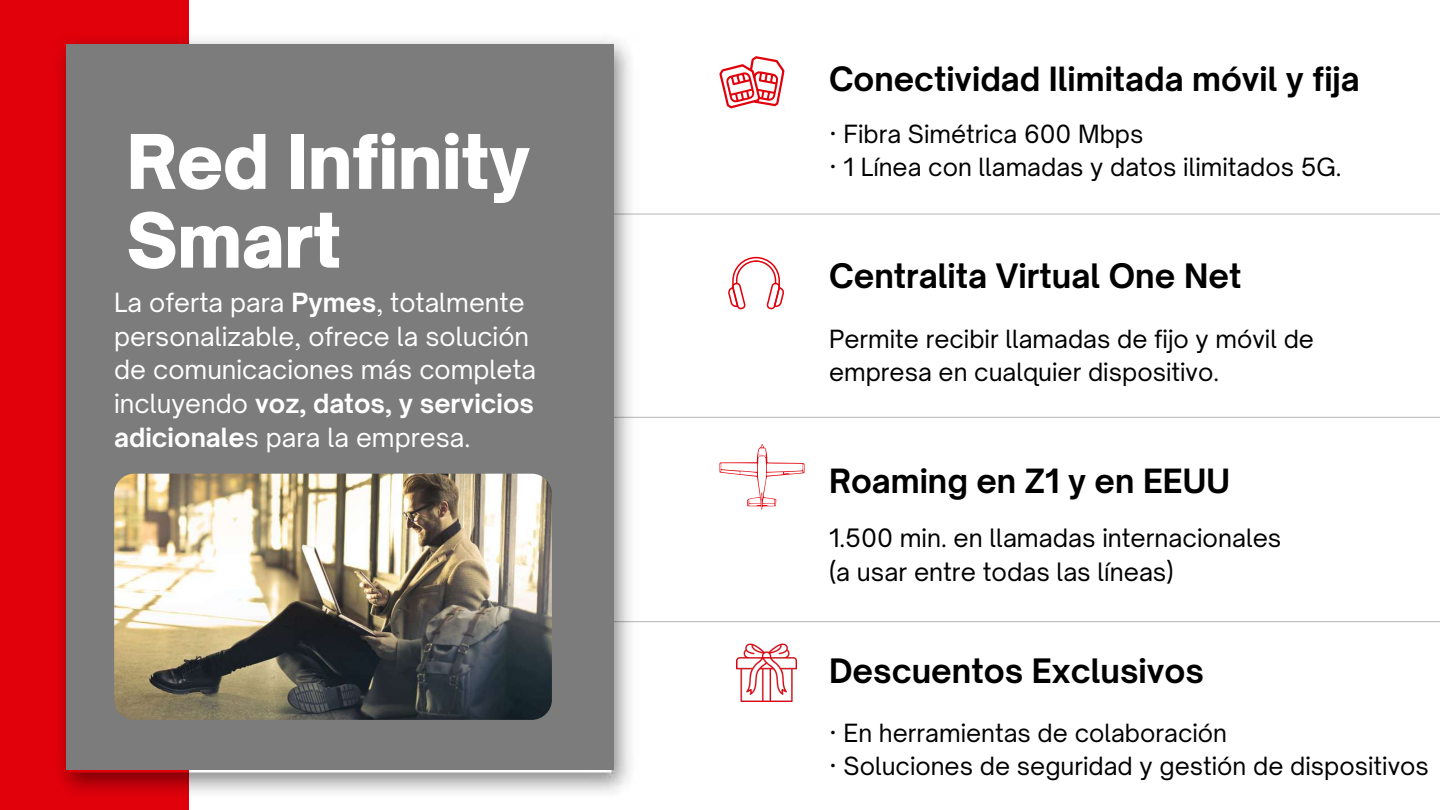
<style>
.page{position:relative;width:1440px;height:810px;background:#fff}
.page>*{position:absolute;margin:0;border:0;box-sizing:border-box;transform-origin:0 0}
.t1{font:900 72px/78.8px "Open Sauce One";letter-spacing:-.01em;color:#fff}
.t2{font:700 32.2px "Open Sauce One";color:#000}
.t3{font:700 32px "Open Sauce One";color:#000}
.t4{font:25.3px/33.8px "Open Sauce One";color:#fff}
.t5{font:24.2px/33.8px "Open Sauce One";color:#000}
.t6{font:24px/33px "Open Sauce One";color:#000}
.s1{font-weight:700}
</style>
<div class="page">
<div style="left:0;top:0;width:188px;height:810px;background:#e1010b"></div>
<hr style="left:219px;top:214px;width:1221px;height:1px;background:#000">
<hr style="left:219px;top:417px;width:1221px;height:1px;background:#000">
<hr style="left:219px;top:621px;width:1221px;height:1px;background:#000">
<img style="left:59px;top:33px;width:580px;height:766px">
<div style="left:66px;top:45px;width:547px;height:725px;background:#7c7c7d"></div>
<svg style="left:719px;top:444px;width:86px;height:66px"></svg>
<svg style="left:719px;top:56px;width:66px;height:55px"></svg>
<svg style="left:728px;top:257px;width:56px;height:52px"></svg>
<img style="left:736px;top:643px;width:61px;height:59px">
<img style="left:114px;top:474px;width:438px;height:246px;border-radius:20px">
<h1 class="t1" style="left:126px;top:122px;width:405px">Red Infinity<br>Smart</h1>
<p class="t4" style="left:114px;top:285px;width:424px">La oferta para <span class="s1">Pymes</span>, totalmente personalizable, ofrece la solución de comunicaciones más completa incluyendo <span class="s1">voz, datos, y servicios adicionale</span>s para la empresa.</p>
<h3 class="t3" style="left:829px;top:59px;width:532px">Conectividad Ilimitada móvil y fija</h3>
<p class="t6" style="left:829px;top:117px;width:514px">· Fibra Simétrica 600 Mbps<br>· 1 Línea con llamadas y datos ilimitados 5G.</p>
<h2 class="t2" style="left:829px;top:256px;width:414px">Centralita Virtual One Net</h2>
<p class="t6" style="left:829px;top:322px;width:486px">Permite recibir llamadas de fijo y móvil de empresa en cualquier dispositivo.</p>
<h3 class="t3" style="left:829px;top:461px;width:402px">Roaming en Z1 y en EEUU</h3>
<p class="t5" style="left:829px;top:521px;width:454px">1.500 min. en llamadas internacionales (a usar entre todas las líneas)</p>
<h2 class="t2" style="left:829px;top:650px;width:377px">Descuentos Exclusivos</h2>
<p class="t6" style="left:829px;top:716px;width:601px">· En herramientas de colaboración<br>· Soluciones de seguridad y gestión de dispositivos</p>
</div>
